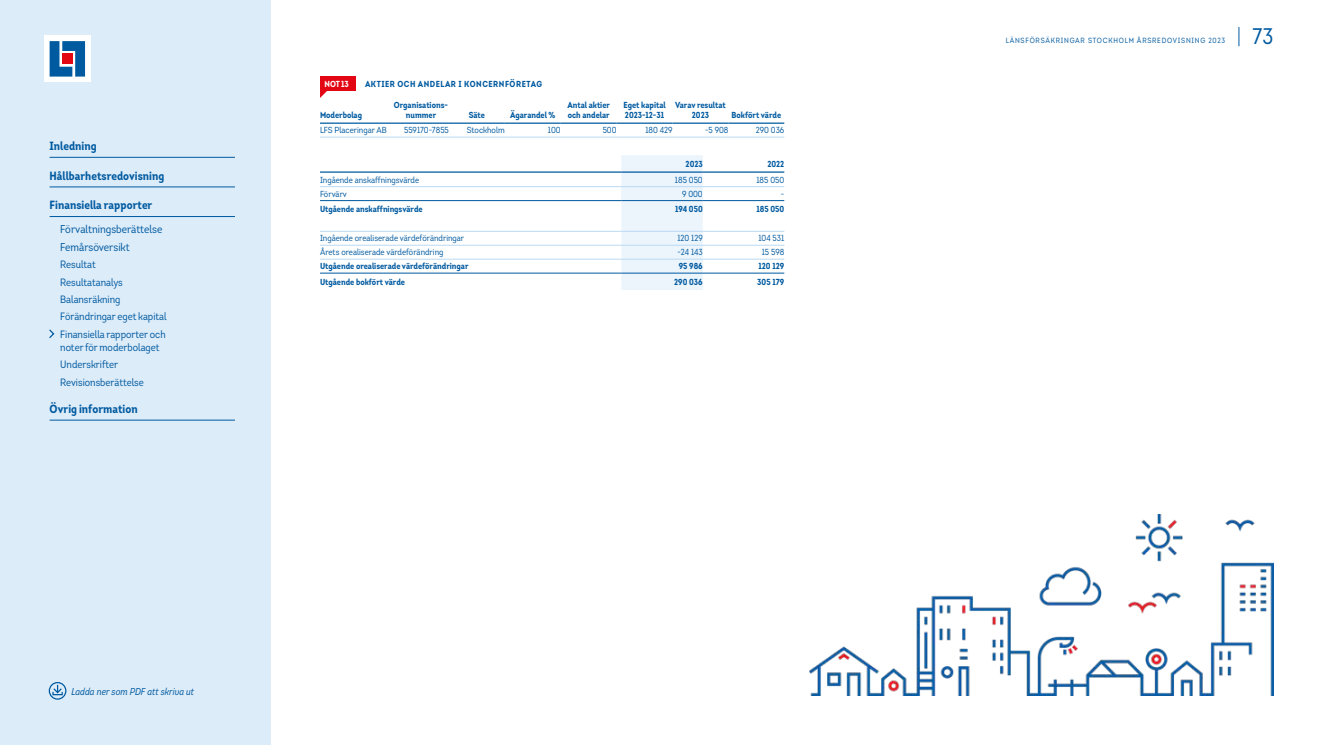
<style>
.page{position:relative;width:1323px;height:745px;background:#fff}
.page>*{position:absolute;margin:0;border:0;box-sizing:border-box;transform-origin:0 0}
.t1{font:22.5px "Intro Cond";color:#005aa0}
.t2{font:700 11.88px "Intro Cond";letter-spacing:.005em;color:#005aa0}
.t3{font:11.25px/17.8px "Intro Cond";color:#005aa0}
.t4{font:10.62px/17.4px "Intro Cond";color:#005aa0}
.t5{font:italic 10px "Intro Cond";color:#005aa0}
.t6{font:700 8.75px/10.2px "Intro Cond";color:#005aa0;text-align:center}
.t7{font:8.75px "Intro Cond";color:#005aa0}
.t8{font:700 8.75px "Intro Cond";letter-spacing:.06em;color:#005aa0}
.t9{font:700 8.75px "Intro Cond";color:#fff}
.t10{font:7.5px "Intro Cond";letter-spacing:.1em;color:#005aa0}
</style>
<div class="page">
<div style="left:320px;top:76px;width:35px;height:14px;background:#e30613"></div>
<svg style="left:320px;top:90px;width:8px;height:8px"></svg>
<hr style="left:320px;top:122px;width:73px;height:2px;background:#005aa0">
<hr style="left:393px;top:122px;width:56px;height:2px;background:#005aa0">
<hr style="left:449px;top:122px;width:56px;height:2px;background:#005aa0">
<hr style="left:505px;top:122px;width:56px;height:2px;background:#005aa0">
<hr style="left:561px;top:122px;width:55px;height:2px;background:#005aa0">
<hr style="left:616px;top:122px;width:56px;height:2px;background:#005aa0">
<hr style="left:672px;top:122px;width:56px;height:2px;background:#005aa0">
<hr style="left:728px;top:122px;width:56px;height:2px;background:#005aa0">
<hr style="left:320px;top:137px;width:73px;height:1px;background:#badaf3">
<hr style="left:393px;top:137px;width:56px;height:1px;background:#badaf3">
<hr style="left:449px;top:137px;width:56px;height:1px;background:#badaf3">
<hr style="left:505px;top:137px;width:56px;height:1px;background:#badaf3">
<hr style="left:561px;top:137px;width:55px;height:1px;background:#badaf3">
<hr style="left:616px;top:137px;width:56px;height:1px;background:#badaf3">
<hr style="left:672px;top:137px;width:56px;height:1px;background:#badaf3">
<hr style="left:728px;top:137px;width:56px;height:1px;background:#badaf3">
<div style="left:621px;top:155px;width:82px;height:135px;background:#ecf4fc"></div>
<div style="left:621px;top:186px;width:82px;height:14px;background:#ecf4fc"></div>
<hr style="left:320px;top:231px;width:301px;height:1px;background:#badaf3">
<hr style="left:621px;top:231px;width:82px;height:1px;background:#badaf3">
<hr style="left:703px;top:231px;width:81px;height:1px;background:#badaf3">
<hr style="left:320px;top:245px;width:301px;height:1px;background:#badaf3">
<hr style="left:621px;top:245px;width:82px;height:1px;background:#badaf3">
<hr style="left:703px;top:245px;width:81px;height:1px;background:#badaf3">
<hr style="left:320px;top:259px;width:301px;height:1px;background:#badaf3">
<hr style="left:621px;top:259px;width:82px;height:1px;background:#badaf3">
<hr style="left:703px;top:259px;width:81px;height:1px;background:#badaf3">
<hr style="left:320px;top:200px;width:301px;height:1px;background:#005aa0">
<hr style="left:621px;top:200px;width:82px;height:1px;background:#005aa0">
<hr style="left:703px;top:200px;width:81px;height:1px;background:#005aa0">
<hr style="left:320px;top:186px;width:301px;height:1px;background:#badaf3">
<hr style="left:621px;top:186px;width:82px;height:1px;background:#badaf3">
<hr style="left:703px;top:186px;width:81px;height:1px;background:#badaf3">
<hr style="left:320px;top:272px;width:301px;height:1px;background:#005aa0">
<hr style="left:621px;top:272px;width:82px;height:1px;background:#005aa0">
<hr style="left:703px;top:272px;width:81px;height:1px;background:#005aa0">
<hr style="left:320px;top:171px;width:301px;height:2px;background:#005aa0">
<hr style="left:621px;top:171px;width:82px;height:2px;background:#005aa0">
<hr style="left:703px;top:171px;width:81px;height:2px;background:#005aa0">
<img style="left:809px;top:514px;width:464px;height:180px">
<svg style="left:1238px;top:27px;width:1px;height:19px"></svg>
<div style="left:0;top:0;width:270px;height:744px;background:#ddecf9"></div>
<div style="left:49px;top:681px;width:17px;height:18px;border:1px solid #005aa0;border-radius:50%"></div>
<svg style="left:52px;top:684px;width:11px;height:6px"></svg>
<div style="left:52px;top:690px;width:11px;height:4px;border:1px solid #005aa0"></div>
<div style="left:44px;top:35px;width:47px;height:47px;background:#fff"></div>
<svg style="left:50px;top:41px;width:35px;height:35px"></svg>
<div style="left:62px;top:54px;width:10px;height:10px;background:#e30613"></div>
<hr style="left:50px;top:157px;width:185px;height:1px;background:#005aa0">
<hr style="left:50px;top:186px;width:185px;height:1px;background:#005aa0">
<hr style="left:50px;top:419px;width:185px;height:1px;background:#005aa0">
<hr style="left:50px;top:216px;width:185px;height:1px;background:#005aa0">
<svg style="left:49px;top:329px;width:6px;height:9px"></svg>
<h2 class="t2" style="left:50px;top:138px;width:49px">Inledning</h2>
<h2 class="t2" style="left:50px;top:168px;width:116px">Hållbarhetsredovisning</h2>
<h2 class="t2" style="left:50px;top:197px;width:104px">Finansiella rapporter</h2>
<p class="t3" style="left:60px;top:220px;width:104px">Förvaltningsberättelse<br>Femårsöversikt</p>
<p class="t4" style="left:60px;top:255px;width:108px">Resultat<br>Resultatanalys<br>Balansräkning<br>Förändringar eget kapital<br>Finansiella rapporter och</p>
<p class="t4" style="left:60px;top:338px;width:101px">noter för moderbolaget<br>Underskrifter<br>Revisionsberättelse</p>
<h2 class="t2" style="left:50px;top:401px;width:90px">Övrig information</h2>
<h2 class="t2" style="left:50px;top:227px;width:90px">Övrig information</h2>
<p class="t5" style="left:71px;top:685px;width:124px">Ladda ner som PDF att skriva ut</p>
<p class="t9" style="left:324px;top:78px;width:26px">NOT 13</p>
<p class="t8" style="left:365px;top:78px;width:179px">AKTIER OCH ANDELAR I KONCERNFÖRETAG</p>
<p class="t6" style="left:320px;top:110px;width:44px">Moderbolag</p>
<p class="t6" style="left:394px;top:99px;width:56px">Organisations&shy;nummer</p>
<p class="t6" style="left:469px;top:110px;width:18px">Säte</p>
<p class="t6" style="left:510px;top:110px;width:47px">Ägarandel %</p>
<p class="t6" style="left:567px;top:99px;width:44px;text-align:left">Antal aktier och andelar</p>
<p class="t6" style="left:623px;top:99px;width:44px;text-align:left">Eget kapital<br>2023-12-31</p>
<p class="t6" style="left:675px;top:99px;width:52px">Varav resultat<br>2023</p>
<p class="t6" style="left:731px;top:110px;width:51px">Bokfört värde</p>
<p class="t7" style="left:320px;top:125px;width:68px">LFS Placeringar AB</p>
<p class="t7" style="left:404px;top:125px;width:46px">559170-7855</p>
<p class="t7" style="left:467px;top:125px;width:40px">Stockholm</p>
<p class="t7" style="left:548px;top:125px;width:14px">100</p>
<p class="t7" style="left:603px;top:125px;width:15px">500</p>
<p class="t7" style="left:645px;top:125px;width:29px">180 429</p>
<p class="t7" style="left:705px;top:125px;width:25px">-5 908</p>
<p class="t7" style="left:756px;top:125px;width:30px">290 036</p>
<p class="t6" style="left:685px;top:158px;width:19px">2023</p>
<p class="t6" style="left:767px;top:158px;width:18px">2022</p>
<p class="t7" style="left:320px;top:174px;width:101px">Ingående anskaffningsvärde</p>
<p class="t7" style="left:675px;top:174px;width:29px">185 050</p>
<p class="t7" style="left:756px;top:174px;width:29px">185 050</p>
<p class="t7" style="left:320px;top:188px;width:28px">Förvärv</p>
<p class="t7" style="left:682px;top:188px;width:22px">9 000</p>
<p class="t7" style="left:781px;top:188px;width:5px">-</p>
<p class="t6" style="left:320px;top:204px;width:104px">Utgående anskaffningsvärde</p>
<p class="t6" style="left:675px;top:204px;width:29px">194 050</p>
<p class="t6" style="left:756px;top:204px;width:29px">185 050</p>
<p class="t7" style="left:320px;top:233px;width:146px">Ingående orealiserade värdeförändringar</p>
<p class="t7" style="left:677px;top:233px;width:27px">120 129</p>
<p class="t7" style="left:758px;top:233px;width:27px">104 531</p>
<p class="t7" style="left:320px;top:247px;width:125px">Årets orealiserade värdeförändring</p>
<p class="t7" style="left:677px;top:247px;width:27px">-24 143</p>
<p class="t7" style="left:762px;top:247px;width:24px">15 598</p>
<p class="t6" style="left:320px;top:261px;width:150px">Utgående orealiserade värdeförändringar</p>
<p class="t6" style="left:679px;top:261px;width:26px">95 986</p>
<p class="t6" style="left:758px;top:261px;width:27px">120 129</p>
<p class="t6" style="left:320px;top:276px;width:86px">Utgående bokfört värde</p>
<p class="t6" style="left:674px;top:276px;width:30px">290 036</p>
<p class="t6" style="left:757px;top:276px;width:28px">305 179</p>
<p class="t10" style="left:1005px;top:35px;width:221px">LÄNSFÖRSÄKRINGAR STOCKHOLM ÅRSREDOVISNING 2023</p>
<h1 class="t1" style="left:1252px;top:22px;width:22px">73</h1>
</div>
